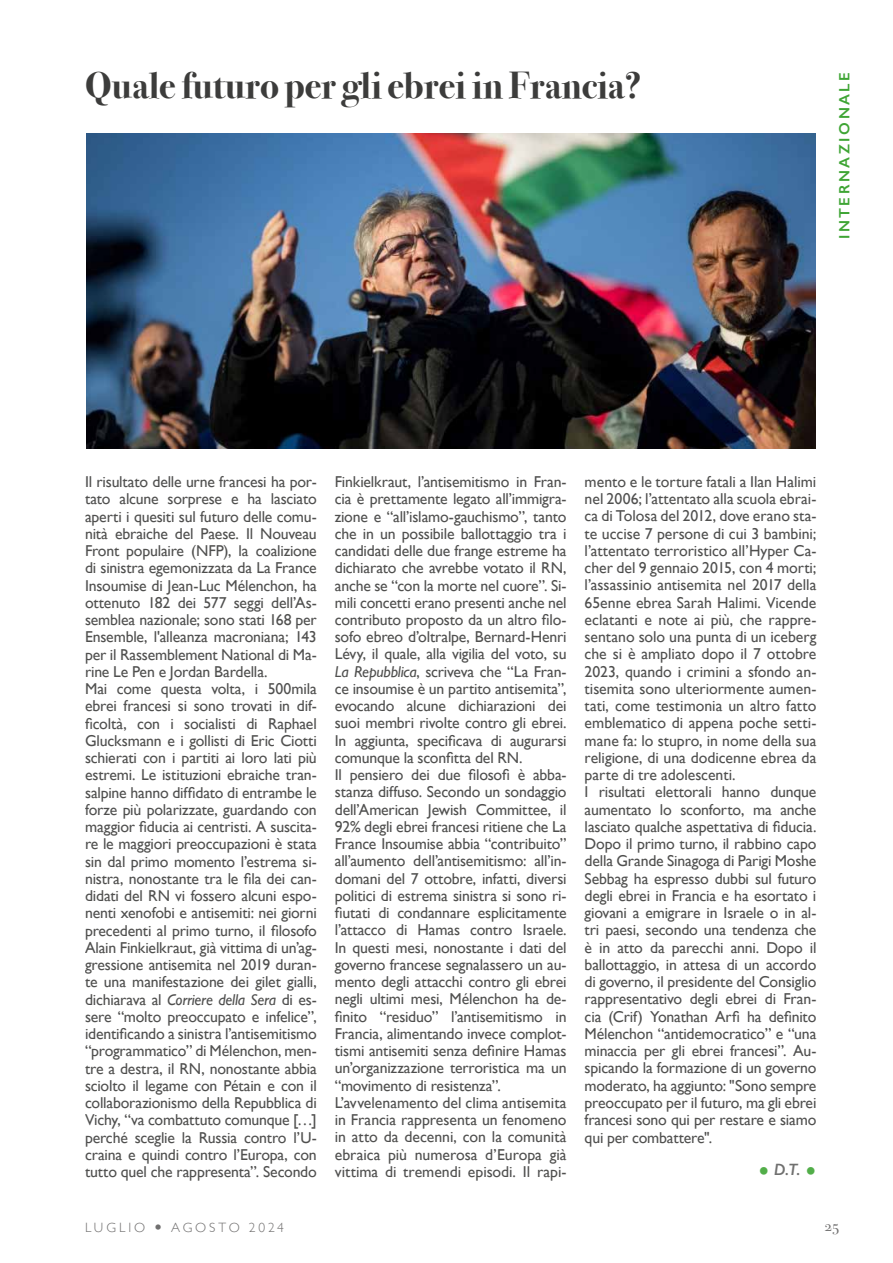
<style>
.page{position:relative;width:893px;height:1263px;background:#fff}
.page>*{position:absolute;margin:0;border:0;box-sizing:border-box;transform-origin:0 0}
.t1{font:700 37.5px "Bodoni Svty Two OSITCTT";color:#3c3c3b}
.t2{font:italic 600 16.5px "Gill Sans";color:#60605f}
.t3{font:15.75px/17.2px "Gill Sans";letter-spacing:-.01em;color:#3c3c3b}
.t4{font:600 15px "Gill Sans";letter-spacing:.165em;color:#3fa535}
.t5{font:15px "Bodoni Svty Two OSITCTT";color:#706f6f}
.t6{font:300 13.5px "Gill Sans";letter-spacing:.21em;color:#706f6f}
.s1{font-style:italic}
</style>
<div class="page">
<img style="left:86px;top:134px;width:729px;height:314px">
<h1 class="t1" style="left:85px;top:64px;width:558px">Quale futuro per gli ebrei in Francia?</h1>
<p class="t4" style="left:835px;top:239px;width:168px;rotate:-90deg">INTERNAZIONALE</p>
<p class="t3" style="left:85px;top:473px;width:233px">Il risultato delle urne francesi ha por&shy;tato alcune sorprese e ha lasciato aperti i quesiti sul futuro delle comu&shy;nità ebraiche del Paese. Il Nouveau Front populaire (NFP), la coalizione di sinistra egemonizzata da La France Insoumise di Jean-Luc Mélenchon, ha ottenuto 182 dei 577 seggi dell’As&shy;semblea nazionale; sono stati 168 per Ensemble, l'alleanza macroniana; 143 per il Rassemblement National di Ma&shy;rine Le Pen e Jordan Bardella.<br>Mai come questa volta, i 500mila ebrei francesi si sono trovati in dif&shy;ficoltà, con i socialisti di Raphael Glucksmann e i gollisti di Eric Ciotti schierati con i partiti ai loro lati più estremi. Le istituzioni ebraiche tran&shy;salpine hanno diffidato di entrambe le forze più polarizzate, guardando con maggior fiducia ai centristi. A suscita&shy;re le maggiori preoccupazioni è stata sin dal primo momento l’estrema si&shy;nistra, nonostante tra le fila dei can&shy;didati del RN vi fossero alcuni espo&shy;nenti xenofobi e antisemiti: nei giorni precedenti al primo turno, il filosofo Alain Finkielkraut, già vittima di un’ag&shy;gressione antisemita nel 2019 duran&shy;te una manifestazione dei gilet gialli, dichiarava al <span class="s1">Corriere della Sera</span> di es&shy;sere “molto preoccupato e infelice”, identificando a sinistra l’antisemitismo “programmatico” di Mélenchon, men&shy;tre a destra, il RN, nonostante abbia sciolto il legame con Pétain e con il collaborazionismo della Repubblica di Vichy, “va combattuto comunque […] perché sceglie la Russia contro l’U&shy;craina e quindi contro l’Europa, con tutto quel che rappresenta”. Secondo</p>
<p class="t3" style="left:335px;top:473px;width:233px">Finkielkraut, l’antisemitismo in Fran&shy;cia è prettamente legato all’immigra&shy;zione e “all’islamo-gauchismo”, tanto che in un possibile ballottaggio tra i candidati delle due frange estreme ha dichiarato che avrebbe votato il RN, anche se “con la morte nel cuore”. Si&shy;mili concetti erano presenti anche nel contributo proposto da un altro filo&shy;sofo ebreo d’oltralpe, Bernard-Henri Lévy, il quale, alla vigilia del voto, su <span class="s1">La Repubblica</span>, scriveva che “La Fran&shy;ce insoumise è un partito antisemita”, evocando alcune dichiarazioni dei suoi membri rivolte contro gli ebrei.<br>In aggiunta, specificava di augurarsi comunque la sconfitta del RN.<br>Il pensiero dei due filosofi è abba&shy;stanza diffuso. Secondo un sondaggio dell’American Jewish Committee, il 92% degli ebrei francesi ritiene che La France Insoumise abbia “contribuito” all’aumento dell’antisemitismo: all’in&shy;domani del 7 ottobre, infatti, diversi politici di estrema sinistra si sono ri&shy;fiutati di condannare esplicitamente l’attacco di Hamas contro Israele.<br>In questi mesi, nonostante i dati del governo francese segnalassero un au&shy;mento degli attacchi contro gli ebrei negli ultimi mesi, Mélenchon ha de&shy;finito “residuo” l’antisemitismo in Francia, alimentando invece complot&shy;tismi antisemiti senza definire Hamas un’organizzazione terroristica ma un “movimento di resistenza”.<br>L’avvelenamento del clima antisemita in Francia rappresenta un fenomeno in atto da decenni, con la comunità ebraica più numerosa d’Europa già vittima di tremendi episodi. Il rapi-</p>
<p class="t3" style="left:585px;top:473px;width:233px">mento e le torture fatali a Ilan Halimi nel 2006; l’attentato alla scuola ebrai&shy;ca di Tolosa del 2012, dove erano sta&shy;te uccise 7 persone di cui 3 bambini; l’attentato terroristico all’Hyper Ca&shy;cher del 9 gennaio 2015, con 4 morti; l’assassinio antisemita nel 2017 della 65enne ebrea Sarah Halimi. Vicende eclatanti e note ai più, che rappre&shy;sentano solo una punta di un iceberg che si è ampliato dopo il 7 ottobre 2023, quando i crimini a sfondo an&shy;tisemita sono ulteriormente aumen&shy;tati, come testimonia un altro fatto emblematico di appena poche setti&shy;mane fa: lo stupro, in nome della sua religione, di una dodicenne ebrea da parte di tre adolescenti.<br>I risultati elettorali hanno dunque aumentato lo sconforto, ma anche lasciato qualche aspettativa di fiducia.<br>Dopo il primo turno, il rabbino capo della Grande Sinagoga di Parigi Moshe Sebbag ha espresso dubbi sul futuro degli ebrei in Francia e ha esortato i giovani a emigrare in Israele o in al&shy;tri paesi, secondo una tendenza che è in atto da parecchi anni. Dopo il ballottaggio, in attesa di un accordo di governo, il presidente del Consiglio rappresentativo degli ebrei di Fran&shy;cia (Crif) Yonathan Arfi ha definito Mélenchon “antidemocratico” e “una minaccia per gli ebrei francesi”. Au&shy;spicando la formazione di un governo moderato, ha aggiunto: "Sono sempre preoccupato per il futuro, ma gli ebrei francesi sono qui per restare e siamo qui per combattere".</p>
<p class="t2" style="left:774px;top:1159px;width:28px">D.T.</p>
<p class="t6" style="left:85px;top:1216px;width:62px">LUGLIO</p>
<p class="t6" style="left:171px;top:1216px;width:114px">AGOSTO 2024</p>
<p class="t5" style="left:825px;top:1217px;width:16px">25</p>
</div>
